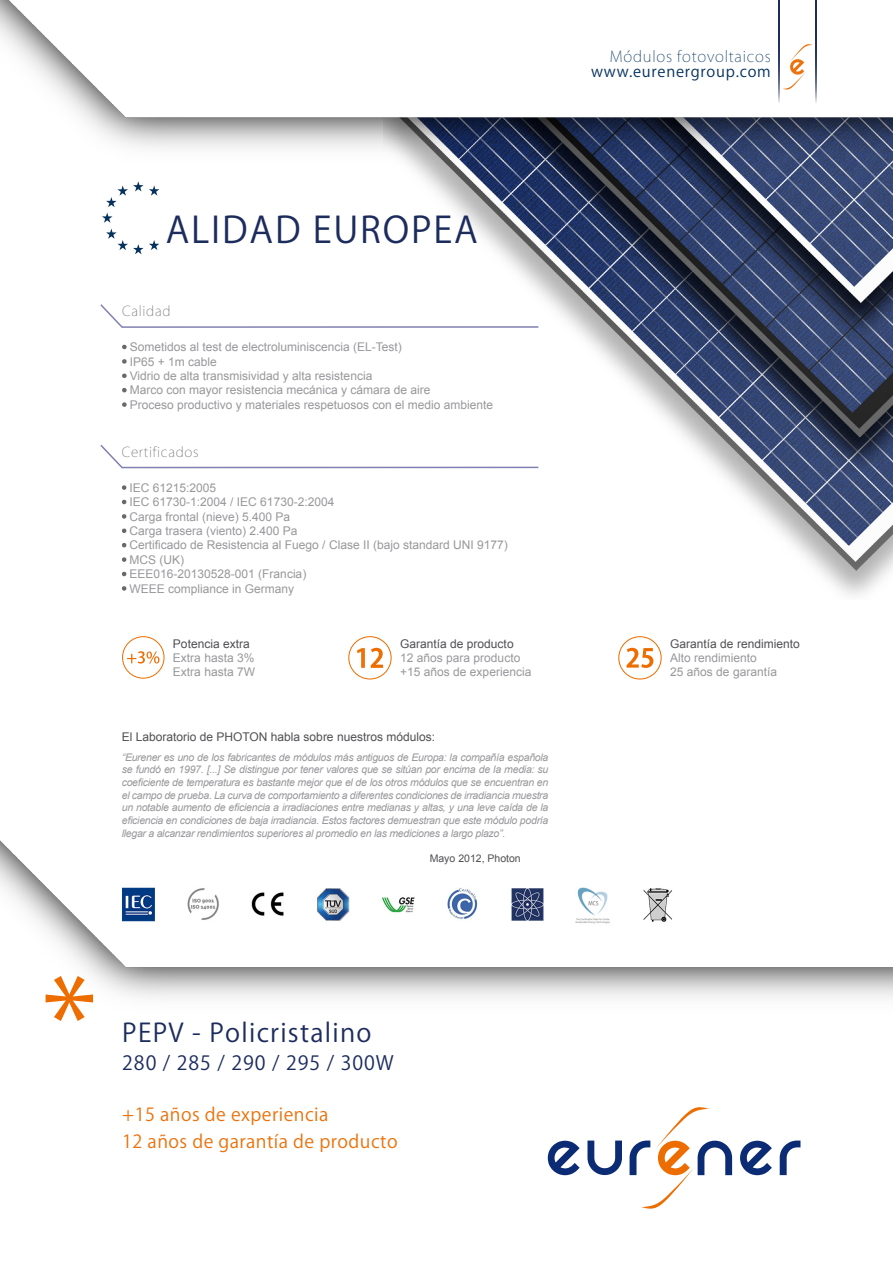
<style>
.page{position:relative;width:893px;height:1263px;background:#fff}
.page>*{position:absolute;margin:0;border:0;box-sizing:border-box;transform-origin:0 0}
.t1{font:36px "Koz Go Pro";letter-spacing:.05em;color:#1c2c5d}
.t2{font:25.5px "Koz Go Pro";letter-spacing:.05em;color:#1c2c5d}
.t3{font:19.5px "Koz Go Pro";letter-spacing:.05em;color:#1c2c5d}
.t4{font:18px/27px "Koz Go Pro";letter-spacing:.025em;color:#ec720b}
.t5{font:200 15px "Koz Go Pro";letter-spacing:.05em;color:#05325d}
.t6{font:15px "Koz Go Pro";letter-spacing:.05em;color:#05325d}
.t7{font:200 13.5px "Koz Go Pro";letter-spacing:.05em;color:#68676c}
.t8{font:12px/14.4px "Arial";color:#98989c}
.t9{font:12px "Arial";color:#504f53}
.t10{font:italic 10.5px/12.6px "Arial";letter-spacing:-.025em;color:#98989c;text-align:justify}
.t11{font:10.5px "Arial";color:#504f53}
.s1{color:#68676c}
</style>
<div class="page">
<img style="left:458px;top:212px;width:435px;height:384px">
<svg style="left:780px;top:1140px;width:20px;height:35px"></svg>
<svg style="left:740px;top:1141px;width:32px;height:34px"></svg>
<svg style="left:587px;top:1140px;width:35px;height:35px"></svg>
<svg style="left:548px;top:1141px;width:32px;height:34px"></svg>
<svg style="left:630px;top:1107px;width:102px;height:102px"></svg>
<img style="left:0;top:0;width:893px;height:212px">
<hr style="left:778px;top:0;width:2px;height:103px;background:#1c2c5d">
<hr style="left:816px;top:0;width:1px;height:103px;background:#1c2c5d">
<svg style="left:783px;top:44px;width:30px;height:46px"></svg>
<svg style="left:46px;top:976px;width:47px;height:45px"></svg>
<svg style="left:106px;top:181px;width:53px;height:26px"></svg>
<svg style="left:102px;top:213px;width:10px;height:10px"></svg>
<svg style="left:106px;top:229px;width:53px;height:25px"></svg>
<svg style="left:122px;top:344px;width:5px;height:6px"></svg>
<svg style="left:122px;top:359px;width:5px;height:5px"></svg>
<svg style="left:122px;top:373px;width:5px;height:5px"></svg>
<svg style="left:122px;top:388px;width:5px;height:5px"></svg>
<svg style="left:122px;top:402px;width:5px;height:5px"></svg>
<svg style="left:122px;top:485px;width:5px;height:5px"></svg>
<svg style="left:122px;top:499px;width:5px;height:6px"></svg>
<svg style="left:122px;top:514px;width:5px;height:5px"></svg>
<svg style="left:122px;top:528px;width:5px;height:5px"></svg>
<svg style="left:122px;top:543px;width:5px;height:5px"></svg>
<svg style="left:122px;top:557px;width:5px;height:5px"></svg>
<svg style="left:122px;top:571px;width:5px;height:6px"></svg>
<svg style="left:122px;top:586px;width:5px;height:5px"></svg>
<svg style="left:100px;top:303px;width:440px;height:26px"></svg>
<svg style="left:100px;top:443px;width:440px;height:26px"></svg>
<div style="left:348px;top:636px;width:44px;height:43px;border:1px solid #ed6d00;border-radius:50%"></div>
<svg style="left:357px;top:648px;width:8px;height:20px"></svg>
<svg style="left:371px;top:648px;width:12px;height:20px"></svg>
<div style="left:122px;top:636px;width:43px;height:43px;border:1px solid #ed6d00;border-radius:50%"></div>
<svg style="left:127px;top:651px;width:32px;height:13px"></svg>
<div style="left:618px;top:636px;width:44px;height:43px;border:1px solid #ed6d00;border-radius:50%"></div>
<svg style="left:626px;top:648px;width:27px;height:20px"></svg>
<img style="left:121px;top:887px;width:551px;height:37px">
<h3 class="t5" style="left:610px;top:46px;width:162px">Módulos fotovoltaicos</h3>
<h3 class="t6" style="left:591px;top:62px;width:181px">www.eurenergroup.com</h3>
<h1 class="t1" style="left:166px;top:206px;width:313px">ALIDAD EUROPEA</h1>
<p class="t7" style="left:122px;top:302px;width:50px">Calidad</p>
<p class="t8" style="left:122px;top:340px;width:281px"><span class="s1">•</span> Sometidos al test de electroluminiscencia (EL-Test)</p>
<p class="t8" style="left:122px;top:354px;width:96px"><span class="s1">•</span> IP65 + 1m cable</p>
<p class="t8" style="left:122px;top:369px;width:252px"><span class="s1">•</span> Vidrio de alta transmisividad y alta resistencia</p>
<p class="t8" style="left:122px;top:383px;width:310px"><span class="s1">•</span> Marco con mayor resistencia mecánica y cámara de aire</p>
<p class="t8" style="left:122px;top:397px;width:373px"><span class="s1">•</span> Proceso productivo y materiales respetuosos con el medio ambiente</p>
<p class="t7" style="left:122px;top:443px;width:78px">Certificados</p>
<p class="t8" style="left:122px;top:480px;width:96px"><span class="s1">•</span> IEC 61215:2005</p>
<p class="t8" style="left:122px;top:495px;width:214px"><span class="s1">•</span> IEC 61730-1:2004 / IEC 61730-2:2004</p>
<p class="t8" style="left:122px;top:509px;width:170px"><span class="s1">•</span> Carga frontal (nieve) 5.400 Pa</p>
<p class="t8" style="left:122px;top:524px;width:177px"><span class="s1">•</span> Carga trasera (viento) 2.400 Pa</p>
<p class="t8" style="left:122px;top:538px;width:387px"><span class="s1">•</span> Certificado de Resistencia al Fuego / Clase II (bajo standard UNI 9177)</p>
<p class="t8" style="left:122px;top:552px;width:64px"><span class="s1">•</span> MCS (UK)</p>
<p class="t8" style="left:122px;top:567px;width:186px"><span class="s1">•</span> EEE016-20130528-001 (Francia)</p>
<p class="t8" style="left:122px;top:581px;width:174px"><span class="s1">•</span> WEEE compliance in Germany</p>
<p class="t9" style="left:173px;top:635px;width:78px">Potencia extra</p>
<p class="t8" style="left:173px;top:651px;width:84px">Extra hasta 3%<br>Extra hasta 7W</p>
<p class="t9" style="left:400px;top:635px;width:115px">Garantía de producto</p>
<p class="t8" style="left:400px;top:651px;width:133px">12 años para producto +15 años de experiencia</p>
<p class="t9" style="left:122px;top:729px;width:315px">El Laboratorio de PHOTON habla sobre nuestros módulos:</p>
<p class="t10" style="left:122px;top:751px;width:428px">“Eurener es uno de los fabricantes de módulos más antiguos de Europa: la compañía española se fundó en 1997. [...] Se distingue por tener valores que se sitúan por encima de la media: su coeficiente de temperatura es bastante mejor que el de los otros módulos que se encuentran en el campo de prueba. La curva de comportamiento a diferentes condiciones de irradiancia muestra un notable aumento de eficiencia a irradiaciones entre medianas y altas, y una leve caída de la eficiencia en condiciones de baja irradiancia. Estos factores demuestran que este módulo podría llegar a alcanzar rendimientos superiores al promedio en las mediciones a largo plazo”.</p>
<p class="t11" style="left:430px;top:851px;width:93px">Mayo 2012, Photon</p>
<p class="t9" style="left:670px;top:635px;width:131px">Garantía de rendimiento</p>
<p class="t8" style="left:670px;top:651px;width:108px">Alto rendimiento<br>25 años de garantía</p>
<h2 class="t2" style="left:122px;top:1016px;width:251px">PEPV - Policristalino</h2>
<h3 class="t3" style="left:122px;top:1050px;width:273px">280 / 285 / 290 / 295 / 300W</h3>
<h3 class="t4" style="left:122px;top:1101px;width:277px">+15 años de experiencia<br>12 años de garantía de producto</h3>
</div>
